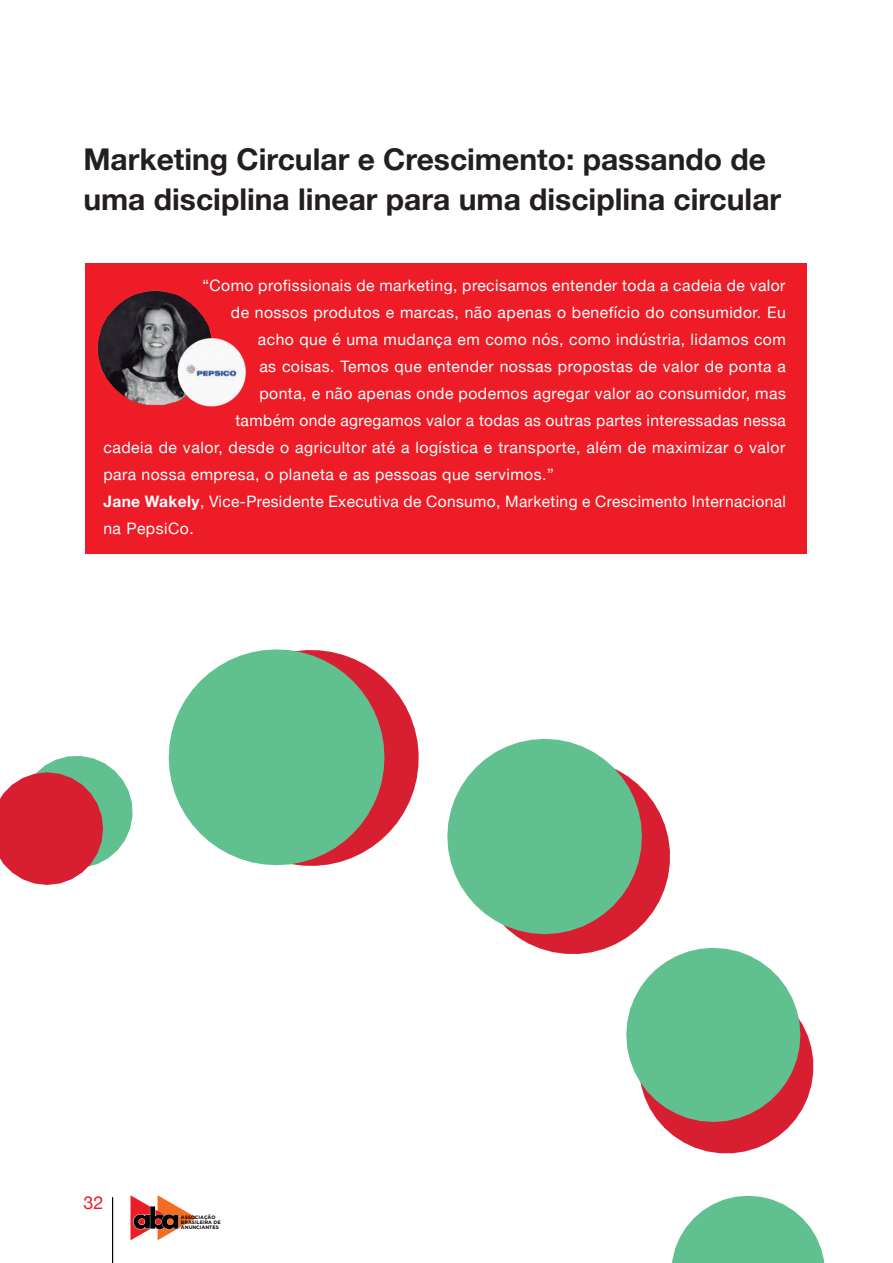
<style>
.page{position:relative;width:893px;height:1263px;background:#fff}
.page>*{position:absolute;margin:0;border:0;box-sizing:border-box;transform-origin:0 0}
.Main_-_Intro_Title{font:700 30px/40.5px "Helvetica Neue";color:#231f20}
.Main_-_Body{font:18px "Helvetica Neue";color:#ee1c26}
.Main_-_Body_Intro{font:15.75px/27px "Helvetica Neue";letter-spacing:.03em;color:#fff}
.t1{font:700 4.95px/5.1px "Gotham";color:#080302}
.s1{font-weight:700}
</style>
<div class="page">
<hr style="left:112px;top:1197px;width:1px;height:66px;background:#000001">
<svg style="left:130px;top:1195px;width:67px;height:45px"></svg>
<div style="left:86px;top:264px;width:721px;height:290px;background:#ee1c26"></div>
<img style="left:85px;top:276px;width:161px;height:144px">
<svg style="left:275px;top:678px;width:144px;height:188px;fill:#d81f31"></svg>
<svg style="left:169px;top:649px;width:215px;height:216px;background:#7fbc97"></svg>
<svg style="left:447px;top:739px;width:366px;height:414px"></svg>
<svg style="left:672px;top:1196px;width:152px;height:67px"></svg>
<svg style="left:0;top:756px;width:133px;height:129px"></svg>
<p class="Main_-_Intro_Title" style="left:83px;top:139px;width:699px">Marketing Circular e Crescimento: passando de uma disciplina linear para uma disciplina circular</p>
<p class="Main_-_Body_Intro" style="left:202px;top:273px;width:585px">“Como profissionais de marketing, precisamos entender toda a cadeia de valor</p>
<p class="Main_-_Body_Intro" style="left:231px;top:300px;width:557px">de nossos produtos e marcas, não apenas o benefício do consumidor. Eu</p>
<p class="Main_-_Body_Intro" style="left:258px;top:327px;width:530px">acho que é uma mudança em como nós, como indústria, lidamos com</p>
<p class="Main_-_Body_Intro" style="left:259px;top:354px;width:528px">as coisas. Temos que entender nossas propostas de valor de ponta a</p>
<p class="Main_-_Body_Intro" style="left:259px;top:381px;width:528px">ponta, e não apenas onde podemos agregar valor ao consumidor, mas</p>
<p class="Main_-_Body_Intro" style="left:235px;top:408px;width:552px">também onde agregamos valor a todas as outras partes interessadas nessa</p>
<p class="Main_-_Body_Intro" style="left:103px;top:435px;width:684px">cadeia de valor, desde o agricultor até a logística e transporte, além de maximizar o valor</p>
<p class="Main_-_Body_Intro" style="left:103px;top:462px;width:452px">para nossa empresa, o planeta e as pessoas que servimos.”</p>
<p class="Main_-_Body_Intro" style="left:103px;top:489px;width:684px"><span class="s1">Jane Wakely</span>, Vice-Presidente Executiva de Consumo, Marketing e Crescimento Internacional na PepsiCo.</p>
<p class="Main_-_Body" style="left:83px;top:1190px;width:22px">32</p>
<p class="t1" style="left:181px;top:1214px;width:41px">ASSOCIAÇÃO<br>BRASILEIRA DE<br>ANUNCIANTES</p>
</div>
